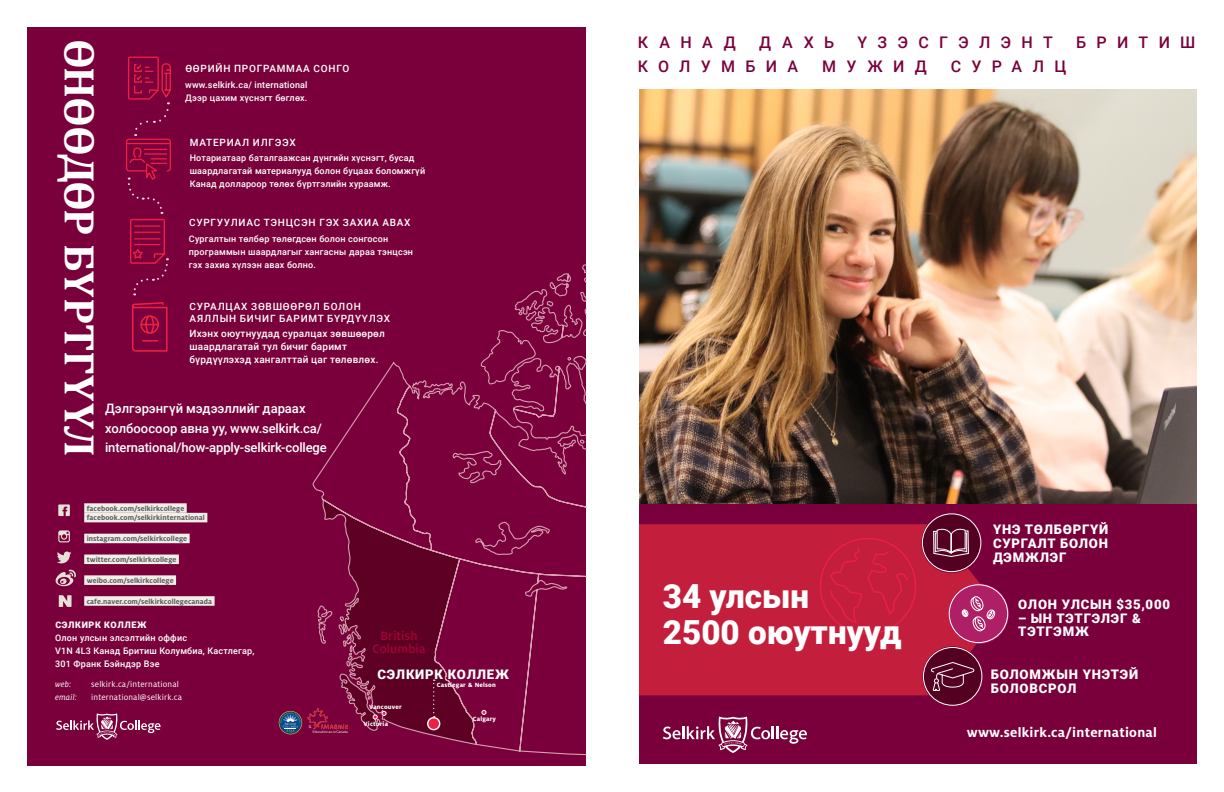
<style>
.page{position:relative;width:1224px;height:792px;background:#fff}
.page>*{position:absolute;margin:0;border:0;box-sizing:border-box;transform-origin:0 0}
.t1{font:700 42.8px "Cambria";letter-spacing:-.02em;color:#fff}
.table_-_text{font:900 33.2px/35.6px "Roboto";color:#fff}
.t2{font:500 16px "Roboto";letter-spacing:.645em;color:#7a003b}
.text{font:700 14.5px "Milo OT";letter-spacing:.02em;color:#fff}
.Body_copy{font:500 13.4px/13px "Milo OT";letter-spacing:.01em;color:#a70236;text-align:center}
.Body_copy-2{font:900 13.2px/13.9px "Roboto";letter-spacing:.06em;color:#fff}
.body{font:500 13px/19.2px "Roboto";letter-spacing:-.005em;color:#fff}
.Heading_02{font:500 10px/12px "Roboto";letter-spacing:.06em;color:#fff}
.Heading_02-2{font:500 10px/13px "Roboto";letter-spacing:.02em;color:#fff}
.Heading_02-3{font:500 9px/13px "Roboto";letter-spacing:.02em;color:#fff}
.text-2{font:500 9px/13px "Roboto";letter-spacing:.02em;color:#fff}
.text-3{font:9px "Milo OT";letter-spacing:.02em;color:#fff}
.Heading_04{font:900 9px "Roboto";letter-spacing:.075em;color:#fff}
.text-4{font:italic 9px "Milo OT";letter-spacing:.02em;color:#fff}
.URL{font:700 7.8px "Milo OT";letter-spacing:.01em;color:#57585a}
.Body_copy-3{font:800 6.7px "Milo OT";letter-spacing:.025em;color:#fff}
</style>
<div class="page">
<img style="left:639px;top:89px;width:558px;height:415px">
<div style="left:639px;top:504px;width:558px;height:260px;background:#7a003b"></div>
<svg style="left:663px;top:717px;width:144px;height:36px"></svg>
<div style="left:27px;top:27px;width:559px;height:738px;background:#7a003b"></div>
<svg style="left:131px;top:302px;width:37px;height:50px"></svg>
<div style="left:126px;top:139px;width:45px;height:33px;border:1px solid #ed1f45;border-radius:3px"></div>
<hr style="left:127px;top:143px;width:43px;height:1px;background:#ed1f45">
<svg style="left:128px;top:56px;width:43px;height:80px"></svg>
<svg style="left:127px;top:146px;width:42px;height:149px"></svg>
<svg style="left:56px;top:713px;width:105px;height:27px"></svg>
<svg style="left:312px;top:264px;width:274px;height:502px"></svg>
<svg style="left:482px;top:710px;width:4px;height:5px"></svg>
<svg style="left:323px;top:500px;width:153px;height:244px"></svg>
<div style="left:639px;top:524px;width:359px;height:171px;background:#c31f3d"></div>
<svg style="left:921px;top:513px;width:61px;height:60px"></svg>
<div style="left:922px;top:514px;width:59px;height:58px;background:#540020;border-radius:50%"></div>
<div style="left:922px;top:514px;width:59px;height:58px;border:1px solid #fff;border-radius:50%"></div>
<svg style="left:948px;top:584px;width:61px;height:60px"></svg>
<div style="left:949px;top:585px;width:59px;height:58px;background:#af1f66;border-radius:50%"></div>
<div style="left:949px;top:585px;width:59px;height:58px;border:1px solid #fff;border-radius:50%"></div>
<svg style="left:922px;top:646px;width:61px;height:61px"></svg>
<div style="left:923px;top:647px;width:59px;height:58px;background:#540020;border-radius:50%"></div>
<div style="left:923px;top:647px;width:59px;height:59px;border:1px solid #fff;border-radius:50%"></div>
<svg style="left:931px;top:662px;width:46px;height:29px"></svg>
<svg style="left:933px;top:528px;width:36px;height:29px"></svg>
<svg style="left:814px;top:532px;width:106px;height:108px"></svg>
<svg style="left:961px;top:596px;width:35px;height:36px"></svg>
<svg style="left:58px;top:504px;width:12px;height:12px"></svg>
<svg style="left:58px;top:530px;width:12px;height:12px"></svg>
<svg style="left:57px;top:552px;width:14px;height:11px"></svg>
<svg style="left:59px;top:595px;width:13px;height:12px"></svg>
<svg style="left:56px;top:570px;width:20px;height:16px"></svg>
<div style="left:84px;top:503px;width:103px;height:10px;background:#f0eee7"></div>
<div style="left:84px;top:513px;width:123px;height:9px;background:#f0eee7"></div>
<div style="left:84px;top:534px;width:106px;height:9px;background:#f0eee7"></div>
<div style="left:84px;top:555px;width:95px;height:9px;background:#f0eee7"></div>
<div style="left:84px;top:575px;width:92px;height:10px;background:#f0eee7"></div>
<div style="left:84px;top:596px;width:131px;height:10px;background:#f0eee7"></div>
<svg style="left:279px;top:711px;width:23px;height:23px"></svg>
<img style="left:307px;top:708px;width:40px;height:24px">
<p class="t1" style="left:110px;top:39px;width:419px;rotate:90deg">ӨНӨӨДӨР БҮРТГҮҮЛ</p>
<p class="t2" style="left:638px;top:32px;width:99px">КАНАД</p>
<p class="t2" style="left:759px;top:32px;width:76px">ДАХЬ</p>
<p class="t2" style="left:858px;top:32px;width:197px">ҮЗЭСГЭЛЭНТ</p>
<p class="t2" style="left:1076px;top:32px;width:121px">БРИТИШ</p>
<p class="Heading_02" style="left:185px;top:62px;width:165px">ӨӨРИЙН ПРОГРАММАА СОНГО</p>
<p class="t2" style="left:638px;top:55px;width:162px">КОЛУМБИА</p>
<p class="t2" style="left:822px;top:55px;width:106px">МУЖИД</p>
<p class="t2" style="left:951px;top:55px;width:117px">СУРАЛЦ</p>
<p class="Heading_02-3" style="left:185px;top:77px;width:124px">www.selkirk.ca/ international<br>Дээр цахим хүснэгт бөглөх.</p>
<p class="Heading_02" style="left:190px;top:136px;width:107px">МАТЕРИАЛ ИЛГЭЭХ</p>
<p class="Heading_02-3" style="left:190px;top:151px;width:237px">Нотариатаар баталгаажсан дүнгийн хүснэгт, бусад шаардлагатай материалууд болон буцаах боломжгүй<br>Канад доллароор төлөх бүртгэлийн хураамж.</p>
<p class="Heading_02" style="left:189px;top:216px;width:223px">СУРГУУЛИАС ТЭНЦСЭН ГЭХ ЗАХИА АВАХ</p>
<p class="Heading_02-3" style="left:189px;top:232px;width:226px">Сургалтын төлбөр төлөгдсөн болон сонгосон программын шаардлагыг хангасны дараа тэнцсэн гэх захиа хүлээн авах болно.</p>
<p class="Heading_02" style="left:190px;top:300px;width:202px">СУРАЛЦАХ ЗӨВШӨӨРӨЛ БОЛОН<br>АЯЛЛЫН БИЧИГ БАРИМТ БҮРДҮҮЛЭХ</p>
<p class="Heading_02-2" style="left:189px;top:327px;width:197px">Ихэнх оюутнуудад суралцах зөвшөөрөл шаардлагатай тул бичиг баримт бүрдүүлэхэд хангалттай цаг төлөвлөх.</p>
<p class="body" style="left:105px;top:399px;width:223px">Дэлгэрэнгүй мэдээллийг дараах холбоосоор авна уу, www.selkirk.ca/ international/how-apply-selkirk-college</p>
<p class="URL" style="left:87px;top:504px;width:99px">facebook.com/selkirkcollege</p>
<p class="URL" style="left:87px;top:513px;width:120px">facebook.com/selkirkinternational</p>
<p class="URL" style="left:87px;top:534px;width:102px">instagram.com/selkirkcollege</p>
<p class="URL" style="left:87px;top:555px;width:91px">twitter.com/selkirkcollege</p>
<p class="URL" style="left:87px;top:576px;width:88px">weibo.com/selkirkcollege</p>
<p class="URL" style="left:87px;top:597px;width:127px">cafe.naver.com/selkirkcollegecanada</p>
<p class="Body_copy-2" style="left:1018px;top:597px;width:153px">ОЛОН УЛСЫН $35,000</p>
<p class="Body_copy-2" style="left:1018px;top:610px;width:125px">– ЫН ТЭТГЭЛЭГ &amp;<br>ТЭТГЭМЖ</p>
<p class="Body_copy-2" style="left:993px;top:522px;width:117px;text-align:justify">ҮНЭ ТӨЛБӨРГҮЙ СУРГАЛТ БОЛОН ДЭМЖЛЭГ</p>
<p class="table_-_text" style="left:663px;top:578px;width:240px">34 улсын<br>2500 оюутнууд</p>
<p class="Heading_04" style="left:55px;top:618px;width:93px">СЭЛКИРК КОЛЛЕЖ</p>
<p class="text-2" style="left:55px;top:631px;width:133px">Олон улсын элсэлтийн оффис</p>
<p class="text-2" style="left:55px;top:644px;width:201px">V1N 4L3 Канад Бритиш Колумбиа, Кастлегар,<br>301 Франк Бэйндэр Вэе</p>
<p class="Body_copy" style="left:372px;top:630px;width:55px">British<br>Columbia</p>
<p class="Body_copy-2" style="left:991px;top:667px;width:149px">БОЛОМЖЫН ҮНЭТЭЙ<br>БОЛОВСРОЛ</p>
<p class="Body_copy-2" style="left:378px;top:667px;width:133px">СЭЛКИРК КОЛЛЕЖ</p>
<p class="Body_copy-3" style="left:437px;top:682px;width:60px">Castlegar &amp; Nelson</p>
<p class="Body_copy-3" style="left:369px;top:703px;width:34px">Vancouver</p>
<p class="Body_copy-3" style="left:473px;top:715px;width:25px">Calgary</p>
<p class="Body_copy-3" style="left:364px;top:720px;width:26px">Victoria</p>
<p class="text-4" style="left:55px;top:680px;width:18px">web:</p>
<p class="text-3" style="left:91px;top:680px;width:89px">selkirk.ca/international</p>
<p class="text-4" style="left:55px;top:693px;width:24px">email:</p>
<p class="text-3" style="left:91px;top:693px;width:92px">international@selkirk.ca</p>
<p class="text" style="left:967px;top:725px;width:192px">www.selkirk.ca/international</p>
</div>
